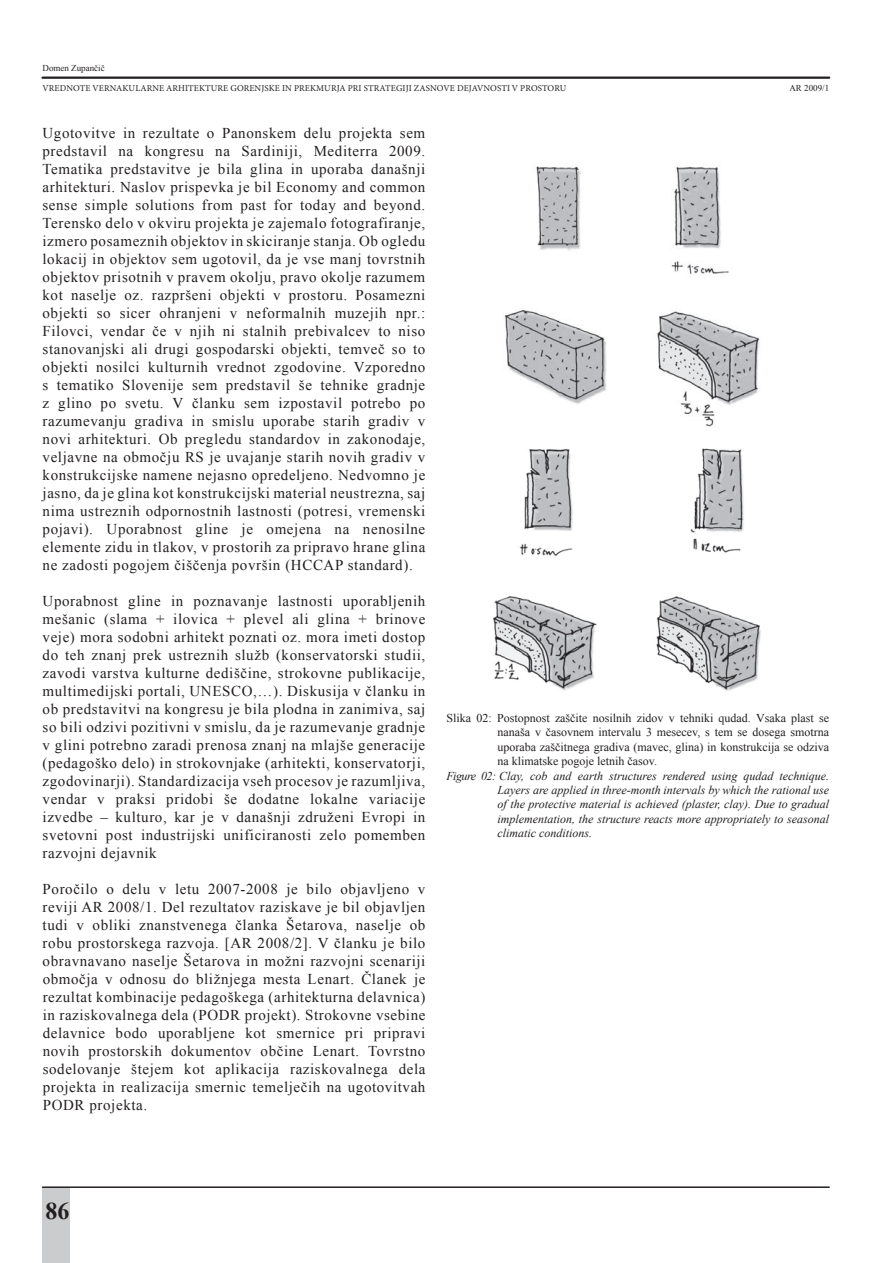
<style>
.page{position:relative;width:893px;height:1263px;background:#fff}
.page>*{position:absolute;margin:0;border:0;box-sizing:border-box;transform-origin:0 0}
.t1{font:700 24px "Times New Roman";color:#231f20}
.t2{font:15px/18px "Times New Roman";letter-spacing:.04em;color:#231f20;text-align:justify}
.t3{font:italic 12px "Times New Roman";color:#231f20}
.t4{font:12px "Times New Roman";color:#231f20}
.t5{font:9px "Minion Pro";letter-spacing:.01em;color:#231f20}
.t6{font:9px "Times New Roman";color:#231f20}
</style>
<div class="page">
<div style="left:42px;top:1187px;width:27px;height:76px;background:#cbccce"></div>
<hr style="left:43px;top:1186px;width:786px;height:2px;background:#231f20">
<hr style="left:43px;top:77px;width:786px;height:2px;background:#231f20">
<img style="left:504px;top:166px;width:256px;height:260px">
<img style="left:493px;top:448px;width:268px;height:243px">
<p class="t6" style="left:43px;top:62px;width:64px">Domen Zupančič</p>
<p class="t5" style="left:43px;top:83px;width:295px">VREDNOTE VERNAKULARNE ARHITEKTURE GORENJSKE IN PREKMURJA</p>
<p class="t5" style="left:348px;top:83px;width:220px">PRI STRATEGIJI ZASNOVE DEJAVNOSTI V PROSTORU</p>
<p class="t6" style="left:789px;top:82px;width:41px">AR 2009/1</p>
<p class="t2" style="left:43px;top:124px;width:384px">Ugotovitve in rezultate o Panonskem delu projekta sem predstavil na kongresu na Sardiniji, Mediterra 2009.<br>Tematika predstavitve je bila glina in uporaba današnji arhitekturi. Naslov prispevka je bil Economy and common sense simple solutions from past for today and beyond.<br>Terensko delo v okviru projekta je zajemalo fotografiranje, izmero posameznih objektov in skiciranje stanja. Ob ogledu lokacij in objektov sem ugotovil, da je vse manj tovrstnih objektov prisotnih v pravem okolju, pravo okolje razumem kot naselje oz. razpršeni objekti v prostoru. Posamezni objekti so sicer ohranjeni v neformalnih muzejih npr.:<br>Filovci, vendar če v njih ni stalnih prebivalcev to niso stanovanjski ali drugi gospodarski objekti, temveč so to objekti nosilci kulturnih vrednot zgodovine. Vzporedno s tematiko Slovenije sem predstavil še tehnike gradnje z glino po svetu. V članku sem izpostavil potrebo po razumevanju gradiva in smislu uporabe starih gradiv v novi arhitekturi. Ob pregledu standardov in zakonodaje, veljavne na območju RS je uvajanje starih novih gradiv v konstrukcijske namene nejasno opredeljeno. Nedvomno je jasno, da je glina kot konstrukcijski material neustrezna, saj nima ustreznih odpornostnih lastnosti (potresi, vremenski pojavi). Uporabnost gline je omejena na nenosilne elemente zidu in tlakov, v prostorih za pripravo hrane glina ne zadosti pogojem čiščenja površin (HCCAP standard).</p>
<p class="t2" style="left:43px;top:592px;width:384px">Uporabnost gline in poznavanje lastnosti uporabljenih mešanic (slama + ilovica + plevel ali glina + brinove veje) mora sodobni arhitekt poznati oz. mora imeti dostop do teh znanj prek ustreznih služb (konservatorski studii, zavodi varstva kulturne dediščine, strokovne publikacije, multimedijski portali, UNESCO,…). Diskusija v članku in ob predstavitvi na kongresu je bila plodna in zanimiva, saj so bili odzivi pozitivni v smislu, da je razumevanje gradnje v glini potrebno zaradi prenosa znanj na mlajše generacije (pedagoško delo) in strokovnjake (arhitekti, konservatorji, zgodovinarji). Standardizacija vseh procesov je razumljiva, vendar v praksi pridobi še dodatne lokalne variacije izvedbe – kulturo, kar je v današnji združeni Evropi in svetovni post industrijski unificiranosti zelo pomemben razvojni dejavnik</p>
<p class="t2" style="left:43px;top:880px;width:384px">Poročilo o delu v letu 2007-2008 je bilo objavljeno v reviji AR 2008/1. Del rezultatov raziskave je bil objavljen tudi v obliki znanstvenega članka Šetarova, naselje ob robu prostorskega razvoja. [AR 2008/2]. V članku je bilo obravnavano naselje Šetarova in možni razvojni scenariji območja v odnosu do bližnjega mesta Lenart. Članek je rezultat kombinacije pedagoškega (arhitekturna delavnica) in raziskovalnega dela (PODR projekt). Strokovne vsebine delavnice bodo uporabljene kot smernice pri pripravi novih prostorskih dokumentov občine Lenart. Tovrstno sodelovanje štejem kot aplikacija raziskovalnega dela projekta in realizacija smernic temelječih na ugotovitvah PODR projekta.</p>
<p class="t4" style="left:446px;top:710px;width:384px">Slika 02: Postopnost zaščite nosilnih zidov v tehniki qudad. Vsaka plast se</p>
<p class="t4" style="left:497px;top:724px;width:333px">nanaša v časovnem intervalu 3 mesecev, s tem se dosega smotrna</p>
<p class="t4" style="left:497px;top:739px;width:333px">uporaba zaščitnega gradiva (mavec, glina) in konstrukcija se odziva</p>
<p class="t4" style="left:497px;top:753px;width:161px">na klimatske pogoje letnih časov.</p>
<p class="t3" style="left:446px;top:767px;width:384px">Figure 02: Clay, cob and earth structures rendered using qudad technique.</p>
<p class="t3" style="left:497px;top:782px;width:333px">Layers are applied in three-month intervals by which the rational use</p>
<p class="t3" style="left:497px;top:796px;width:333px">of the protective material is achieved (plaster, clay). Due to gradual</p>
<p class="t3" style="left:497px;top:810px;width:333px">implementation, the structure reacts more appropriately to seasonal</p>
<p class="t3" style="left:497px;top:825px;width:96px">climatic conditions.</p>
<p class="t1" style="left:45px;top:1194px;width:25px">86</p>
</div>
